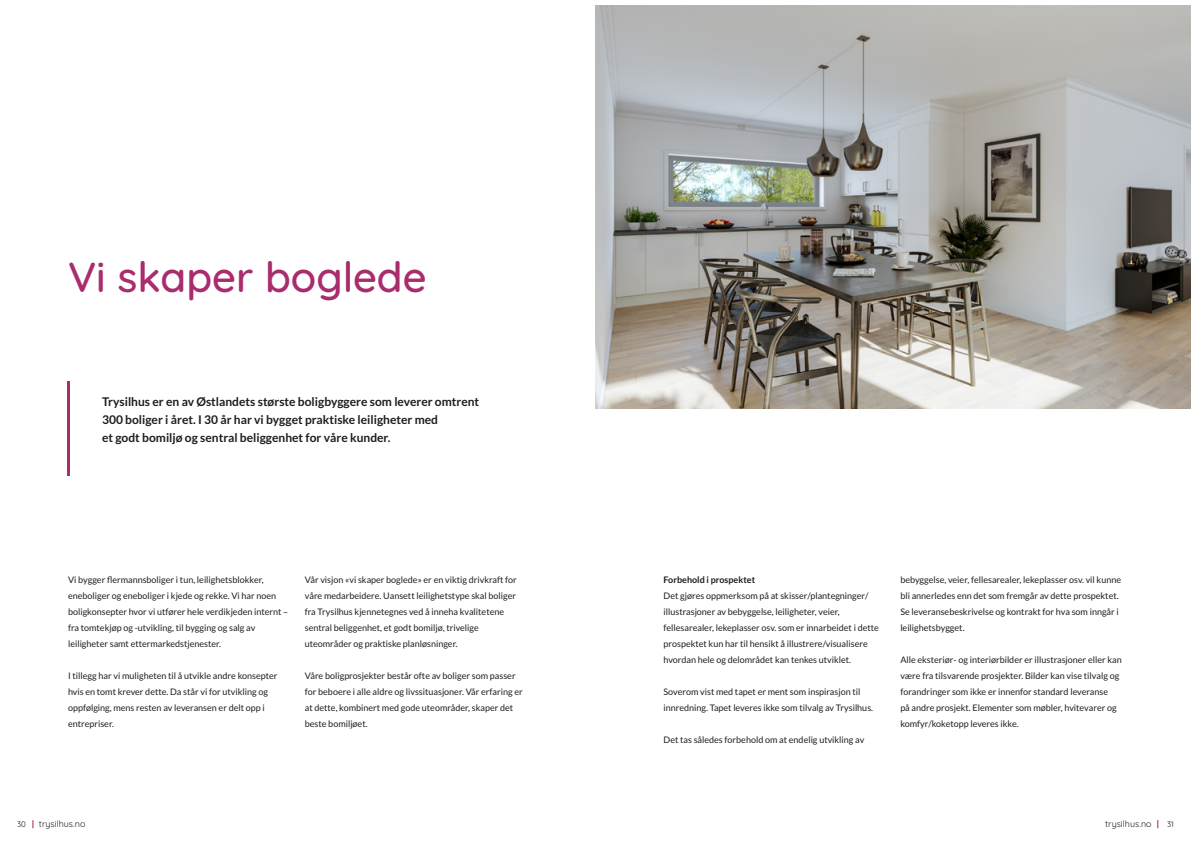
<style>
.page{position:relative;width:1191px;height:842px;background:#fff}
.page>*{position:absolute;margin:0;border:0;box-sizing:border-box;transform-origin:0 0}
.t1{font:500 42px "Quicksand";color:#a92c6c}
.t2{font:700 12px/18px "Lato";color:#1d1d1b}
.t3{font:9px/16px "Lato";color:#1d1d1b}
.t4{font:9px "Quicksand";color:#1d1d1b}
.t5{font:700 9px "Lato";color:#1d1d1b}
.t6{font:8px "Quicksand";color:#1d1d1b}
</style>
<div class="page">
<hr style="left:67px;top:381px;width:2px;height:95px;background:#a92c6c">
<img style="left:595px;top:6px;width:596px;height:402px">
<h1 class="t1" style="left:68px;top:243px;width:360px">Vi skaper boglede</h1>
<h2 class="t2" style="left:102px;top:393px;width:379px">Trysilhus er en av Østlandets største boligbyggere som leverer omtrent<br>300 boliger i året. I 30 år har vi bygget praktiske leiligheter med<br>et godt bomiljø og sentral beliggenhet for våre kunder.</h2>
<p class="t3" style="left:68px;top:571px;width:222px">Vi bygger flermannsboliger i tun, leilighetsblokker, eneboliger og eneboliger i kjede og rekke. Vi har noen boligkonsepter hvor vi utfører hele verdikjeden internt – fra tomtekjøp og ‑utvikling, til bygging og salg av leiligheter samt ettermarkedstjenester.</p>
<p class="t3" style="left:68px;top:667px;width:211px">I tillegg har vi muligheten til å utvikle andre konsepter hvis en tomt krever dette. Da står vi for utvikling og oppfølging, mens resten av leveransen er delt opp i entrepriser.</p>
<p class="t3" style="left:305px;top:571px;width:213px">Vår visjon «vi skaper boglede» er en viktig drivkraft for våre medarbeidere. Uansett leilighetstype skal boliger fra Trysilhus kjennetegnes ved å inneha kvalitetene sentral beliggenhet, et godt bomiljø, trivelige uteområder og praktiske planløsninger.</p>
<p class="t3" style="left:305px;top:667px;width:219px">Våre boligprosjekter består ofte av boliger som passer for beboere i alle aldre og livssituasjoner. Vår erfaring er at dette, kombinert med gode uteområder, skaper det beste bomiljøet.</p>
<p class="t6" style="left:17px;top:818px;width:10px">30</p>
<p class="t4" style="left:39px;top:817px;width:48px">trysilhus.no</p>
<p class="t5" style="left:663px;top:574px;width:93px">Forbehold i prospektet</p>
<p class="t3" style="left:663px;top:587px;width:217px">Det gjøres oppmerksom på at skisser/plantegninger/ illustrasjoner av bebyggelse, leiligheter, veier, fellesarealer, lekeplasser osv. som er innarbeidet i dette prospektet kun har til hensikt å illustrere/visualisere hvordan hele og delområdet kan tenkes utviklet.</p>
<p class="t3" style="left:663px;top:683px;width:211px">Soverom vist med tapet er ment som inspirasjon til innredning. Tapet leveres ikke som tilvalg av Trysilhus.</p>
<p class="t3" style="left:663px;top:731px;width:202px">Det tas således forbehold om at endelig utvikling av</p>
<p class="t3" style="left:900px;top:571px;width:222px">bebyggelse, veier, fellesarealer, lekeplasser osv. vil kunne bli annerledes enn det som fremgår av dette prospektet.<br>Se leveransebeskrivelse og kontrakt for hva som inngår i leilighetsbygget.</p>
<p class="t3" style="left:900px;top:651px;width:223px">Alle eksteriør‑ og interiørbilder er illustrasjoner eller kan være fra tilsvarende prosjekter. Bilder kan vise tilvalg og forandringer som ikke er innenfor standard leveranse<br>på andre prosjekt. Elementer som møbler, hvitevarer og komfyr/koketopp leveres ikke.</p>
<p class="t4" style="left:1105px;top:817px;width:48px">trysilhus.no</p>
<p class="t6" style="left:1167px;top:818px;width:8px">31</p>
</div>
